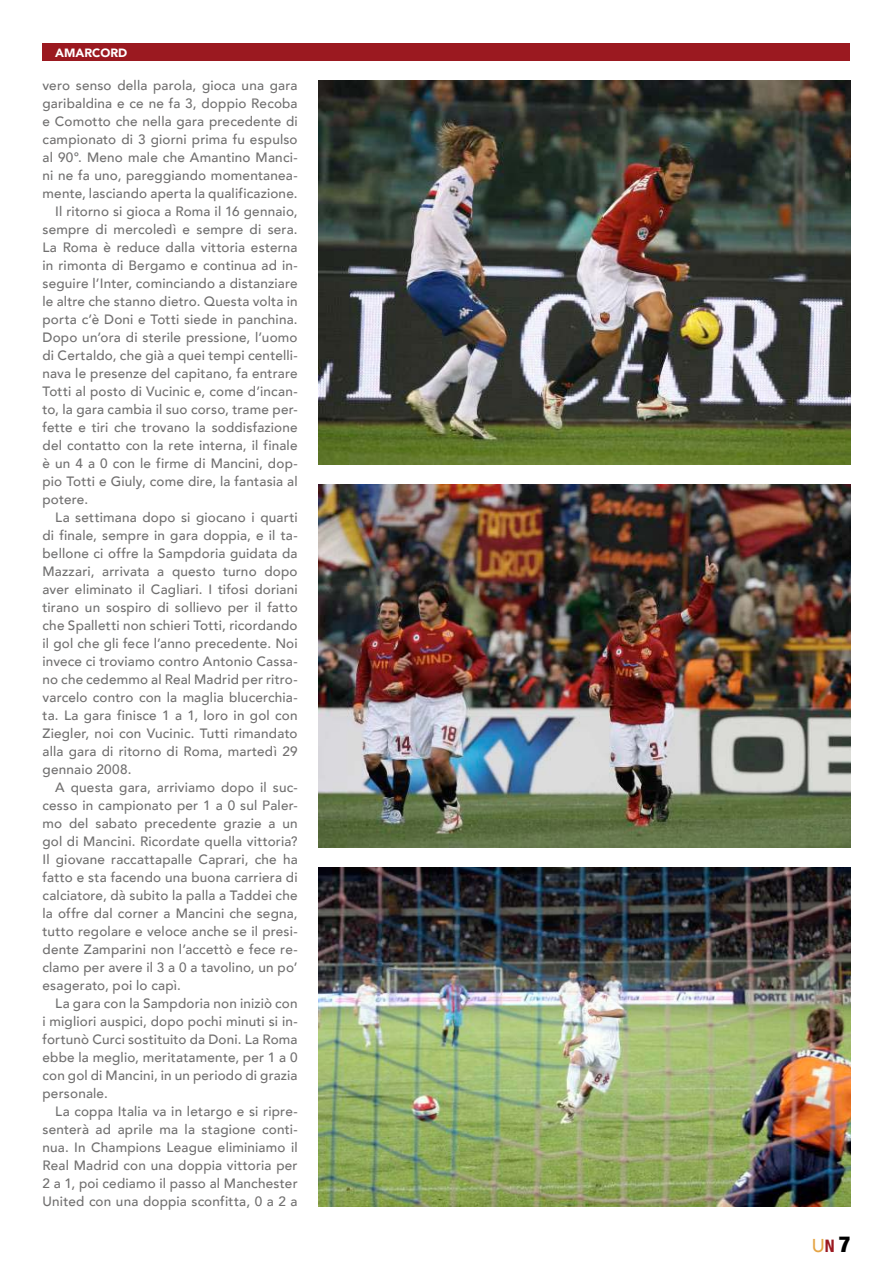
<style>
.page{position:relative;width:893px;height:1263px;background:#fff}
.page>*{position:absolute;margin:0;border:0;box-sizing:border-box;transform-origin:0 0}
.t1{font:500 18.6px "Avenir";color:#e5a444}
.t2{font:500 13.5px "Avenir";letter-spacing:.015em;color:#706f6f}
.t3{font:900 12px "Avenir";color:#fff}
.s1{font-family:"Helvetica Neue";font-weight:700;font-stretch:condensed;font-size:17.25px;color:#9b1920}
.s2{font-family:"Helvetica Neue";font-weight:900;font-stretch:condensed;font-size:22.35px;color:#000}
</style>
<div class="page">
<div style="left:43px;top:43px;width:807px;height:17px;background:#9b1920"></div>
<img style="left:319px;top:81px;width:531px;height:384px">
<img style="left:319px;top:485px;width:531px;height:362px">
<img style="left:319px;top:867px;width:531px;height:339px">
<p class="t3" style="left:55px;top:42px;width:10px">AMARCORD</p>
<p class="t2" style="left:43px;top:74px;width:257px">vero senso della parola, gioca una gara</p>
<p class="t2" style="left:43px;top:92px;width:257px">garibaldina e ce ne fa 3, doppio Recoba</p>
<p class="t2" style="left:43px;top:110px;width:257px">e Comotto che nella gara precedente di</p>
<p class="t2" style="left:43px;top:128px;width:257px">campionato di 3 giorni prima fu espulso</p>
<p class="t2" style="left:43px;top:146px;width:257px">al 90°. Meno male che Amantino Manci-</p>
<p class="t2" style="left:43px;top:164px;width:257px">ni ne fa uno, pareggiando momentanea-</p>
<p class="t2" style="left:43px;top:182px;width:257px">mente, lasciando aperta la qualificazione.</p>
<p class="t2" style="left:55px;top:200px;width:244px">Il ritorno si gioca a Roma il 16 gennaio,</p>
<p class="t2" style="left:43px;top:218px;width:257px">sempre di mercoledì e sempre di sera.</p>
<p class="t2" style="left:43px;top:236px;width:257px">La Roma è reduce dalla vittoria esterna</p>
<p class="t2" style="left:43px;top:254px;width:257px">in rimonta di Bergamo e continua ad in-</p>
<p class="t2" style="left:43px;top:272px;width:257px">seguire l’Inter, cominciando a distanziare</p>
<p class="t2" style="left:43px;top:290px;width:257px">le altre che stanno dietro. Questa volta in</p>
<p class="t2" style="left:43px;top:308px;width:257px">porta c’è Doni e Totti siede in panchina.</p>
<p class="t2" style="left:43px;top:326px;width:257px">Dopo un’ora di sterile pressione, l’uomo</p>
<p class="t2" style="left:43px;top:344px;width:257px">di Certaldo, che già a quei tempi centelli-</p>
<p class="t2" style="left:43px;top:362px;width:257px">nava le presenze del capitano, fa entrare</p>
<p class="t2" style="left:43px;top:380px;width:257px">Totti al posto di Vucinic e, come d’incan-</p>
<p class="t2" style="left:43px;top:398px;width:257px">to, la gara cambia il suo corso, trame per-</p>
<p class="t2" style="left:43px;top:416px;width:257px">fette e tiri che trovano la soddisfazione</p>
<p class="t2" style="left:43px;top:434px;width:257px">del contatto con la rete interna, il finale</p>
<p class="t2" style="left:43px;top:452px;width:257px">è un 4 a 0 con le firme di Mancini, dop-</p>
<p class="t2" style="left:43px;top:470px;width:257px">pio Totti e Giuly, come dire, la fantasia al</p>
<p class="t2" style="left:43px;top:488px;width:47px">potere.</p>
<p class="t2" style="left:55px;top:506px;width:244px">La settimana dopo si giocano i quarti</p>
<p class="t2" style="left:43px;top:524px;width:257px">di finale, sempre in gara doppia, e il ta-</p>
<p class="t2" style="left:43px;top:542px;width:257px">bellone ci offre la Sampdoria guidata da</p>
<p class="t2" style="left:43px;top:560px;width:257px">Mazzari, arrivata a questo turno dopo</p>
<p class="t2" style="left:43px;top:577px;width:257px">aver eliminato il Cagliari. I tifosi doriani</p>
<p class="t2" style="left:43px;top:595px;width:257px">tirano un sospiro di sollievo per il fatto</p>
<p class="t2" style="left:43px;top:613px;width:257px">che Spalletti non schieri Totti, ricordando</p>
<p class="t2" style="left:43px;top:631px;width:257px">il gol che gli fece l’anno precedente. Noi</p>
<p class="t2" style="left:43px;top:649px;width:257px">invece ci troviamo contro Antonio Cassa-</p>
<p class="t2" style="left:43px;top:667px;width:257px">no che cedemmo al Real Madrid per ritro-</p>
<p class="t2" style="left:43px;top:685px;width:257px">varcelo contro con la maglia blucerchia-</p>
<p class="t2" style="left:43px;top:703px;width:257px">ta. La gara finisce 1 a 1, loro in gol con</p>
<p class="t2" style="left:43px;top:721px;width:257px">Ziegler, noi con Vucinic. Tutti rimandato</p>
<p class="t2" style="left:43px;top:739px;width:257px">alla gara di ritorno di Roma, martedì 29</p>
<p class="t2" style="left:43px;top:757px;width:91px">gennaio 2008.</p>
<p class="t2" style="left:55px;top:775px;width:244px">A questa gara, arriviamo dopo il suc-</p>
<p class="t2" style="left:43px;top:793px;width:257px">cesso in campionato per 1 a 0 sul Paler-</p>
<p class="t2" style="left:43px;top:811px;width:257px">mo del sabato precedente grazie a un</p>
<p class="t2" style="left:43px;top:829px;width:257px">gol di Mancini. Ricordate quella vittoria?</p>
<p class="t2" style="left:43px;top:847px;width:257px">Il giovane raccattapalle Caprari, che ha</p>
<p class="t2" style="left:43px;top:865px;width:257px">fatto e sta facendo una buona carriera di</p>
<p class="t2" style="left:43px;top:883px;width:257px">calciatore, dà subito la palla a Taddei che</p>
<p class="t2" style="left:43px;top:901px;width:257px">la offre dal corner a Mancini che segna,</p>
<p class="t2" style="left:43px;top:919px;width:257px">tutto regolare e veloce anche se il presi-</p>
<p class="t2" style="left:43px;top:937px;width:257px">dente Zamparini non l’accettò e fece re-</p>
<p class="t2" style="left:43px;top:955px;width:257px">clamo per avere il 3 a 0 a tavolino, un po’</p>
<p class="t2" style="left:43px;top:973px;width:140px">esagerato, poi lo capì.</p>
<p class="t2" style="left:55px;top:991px;width:244px">La gara con la Sampdoria non iniziò con</p>
<p class="t2" style="left:43px;top:1009px;width:257px">i migliori auspici, dopo pochi minuti si in-</p>
<p class="t2" style="left:43px;top:1027px;width:257px">fortunò Curci sostituito da Doni. La Roma</p>
<p class="t2" style="left:43px;top:1045px;width:257px">ebbe la meglio, meritatamente, per 1 a 0</p>
<p class="t2" style="left:43px;top:1063px;width:257px">con gol di Mancini, in un periodo di grazia</p>
<p class="t2" style="left:43px;top:1081px;width:67px">personale.</p>
<p class="t2" style="left:55px;top:1099px;width:244px">La coppa Italia va in letargo e si ripre-</p>
<p class="t2" style="left:43px;top:1117px;width:257px">senterà ad aprile ma la stagione conti-</p>
<p class="t2" style="left:43px;top:1135px;width:257px">nua. In Champions League eliminiamo il</p>
<p class="t2" style="left:43px;top:1153px;width:257px">Real Madrid con una doppia vittoria per</p>
<p class="t2" style="left:43px;top:1171px;width:257px">2 a 1, poi cediamo il passo al Manchester</p>
<p class="t2" style="left:43px;top:1189px;width:257px">United con una doppia sconfitta, 0 a 2 a</p>
<h1 class="t1" style="left:812px;top:1229px;width:40px">U<span class="s1">N</span> <span class="s2">7</span></h1>
</div>
